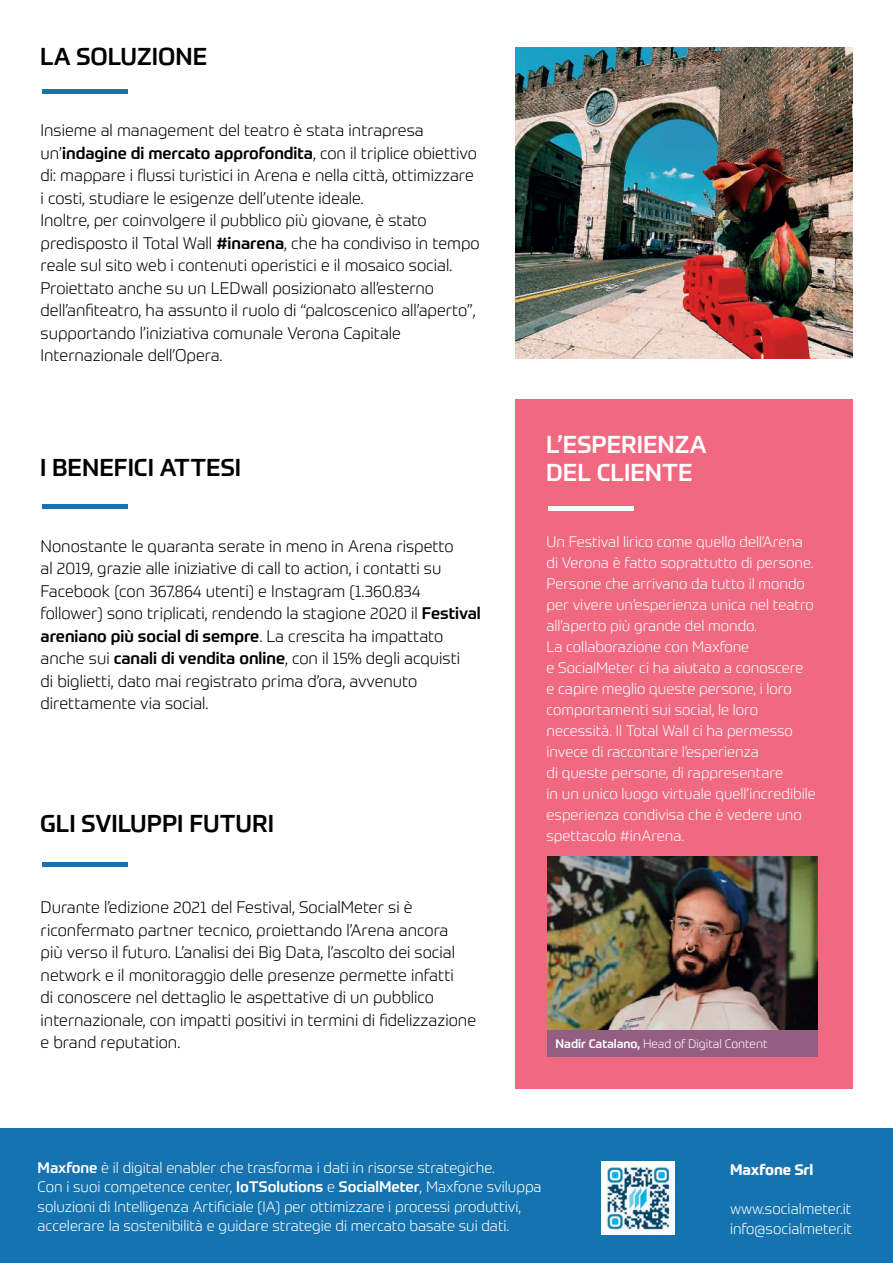
<style>
.page{position:relative;width:893px;height:1263px;background:#fff}
.page>*{position:absolute;margin:0;border:0;box-sizing:border-box;transform-origin:0 0}
.t1{font:500 24px "Prometo";color:#000001}
.t2{font:500 24px/28.5px "Prometo";color:#fff}
.t3{font:300 16.5px/22.5px "Prometo";color:#000001}
.t4{font:300 15px/21px "Prometo";color:#fff}
.t5{font:700 15px "Prometo";color:#fff}
.t6{font:300 12.15px "Prometo";color:#fff}
.s1{font-weight:500}
</style>
<div class="page">
<div style="left:515px;top:399px;width:338px;height:690px;background:#f16981"></div>
<img style="left:548px;top:857px;width:270px;height:174px">
<hr style="left:42px;top:90px;width:86px;height:4px;background:#1573af">
<div style="left:42px;top:504px;width:86px;height:5px;background:#1573af"></div>
<div style="left:548px;top:506px;width:86px;height:5px;background:#fff"></div>
<div style="left:42px;top:862px;width:86px;height:5px;background:#1573af"></div>
<img style="left:515px;top:47px;width:338px;height:311px">
<div style="left:548px;top:1031px;width:270px;height:26px;background:#945d82"></div>
<div style="left:0;top:1129px;width:893px;height:134px;background:#1573af"></div>
<img style="left:602px;top:1162px;width:72px;height:72px">
<h1 class="t1" style="left:40px;top:42px;width:169px">LA SOLUZIONE</h1>
<p class="t3" style="left:41px;top:119px;width:441px">Insieme al management del teatro è stata intrapresa un’<span class="s1">indagine di mercato approfondita</span>, con il triplice obiettivo di: mappare i flussi turistici in Arena e nella città, ottimizzare i costi, studiare le esigenze dell’utente ideale.<br>Inoltre, per coinvolgere il pubblico più giovane, è stato predisposto il Total Wall <span class="s1">#inarena</span>, che ha condiviso in tempo reale sul sito web i contenuti operistici e il mosaico social.<br>Proiettato anche su un LEDwall posizionato all’esterno dell’anfiteatro, ha assunto il ruolo di “palcoscenico all’aperto”, supportando l’iniziativa comunale Verona Capitale Internazionale dell’Opera.</p>
<h1 class="t1" style="left:40px;top:453px;width:202px">I BENEFICI ATTESI</h1>
<p class="t3" style="left:41px;top:534px;width:442px">Nonostante le quaranta serate in meno in Arena rispetto<br>al 2019, grazie alle iniziative di call to action, i contatti su Facebook (con 367.864 utenti) e Instagram (1.360.834 follower) sono triplicati, rendendo la stagione 2020 il <span class="s1">Festival areniano più social di sempre</span>. La crescita ha impattato anche sui <span class="s1">canali di vendita online</span>, con il 15% degli acquisti<br>di biglietti, dato mai registrato prima d’ora, avvenuto direttamente via social.</p>
<h1 class="t1" style="left:40px;top:808px;width:235px">GLI SVILUPPI FUTURI</h1>
<p class="t3" style="left:41px;top:896px;width:437px">Durante l’edizione 2021 del Festival, SocialMeter si è riconfermato partner tecnico, proiettando l’Arena ancora<br>più verso il futuro. L’analisi dei Big Data, l’ascolto dei social network e il monitoraggio delle presenze permette infatti<br>di conoscere nel dettaglio le aspettative di un pubblico internazionale, con impatti positivi in termini di fidelizzazione e brand reputation.</p>
<h1 class="t2" style="left:546px;top:430px;width:162px">L’ESPERIENZA<br>DEL CLIENTE</h1>
<p class="t4" style="left:546px;top:531px;width:271px">Un Festival lirico come quello dell’Arena di Verona è fatto soprattutto di persone.<br>Persone che arrivano da tutto il mondo per vivere un’esperienza unica nel teatro all’aperto più grande del mondo.<br>La collaborazione con Maxfone<br>e SocialMeter ci ha aiutato a conoscere<br>e capire meglio queste persone, i loro comportamenti sui social, le loro necessità. Il Total Wall ci ha permesso invece di raccontare l’esperienza<br>di queste persone, di rappresentare<br>in un unico luogo virtuale quell’incredibile esperienza condivisa che è vedere uno spettacolo #inArena.</p>
<p class="t6" style="left:556px;top:1036px;width:213px"><span class="s1">Nadir Catalano,</span> Head of Digital Content</p>
<p class="t4" style="left:38px;top:1158px;width:506px;line-height:19.5px"><span class="s1">Maxfone</span> è il digital enabler che trasforma i dati in risorse strategiche.<br>Con i suoi competence center, <span class="s1">IoTSolutions</span> e <span class="s1">SocialMeter</span>, Maxfone sviluppa soluzioni di Intelligenza Artificiale (IA) per ottimizzare i processi produttivi, accelerare la sostenibilità e guidare strategie di mercato basate sui dati.</p>
<p class="t5" style="left:730px;top:1160px;width:85px">Maxfone Srl</p>
<p class="t4" style="left:730px;top:1199px;width:124px;line-height:19.5px">www.socialmeter.it info@socialmeter.it</p>
</div>
